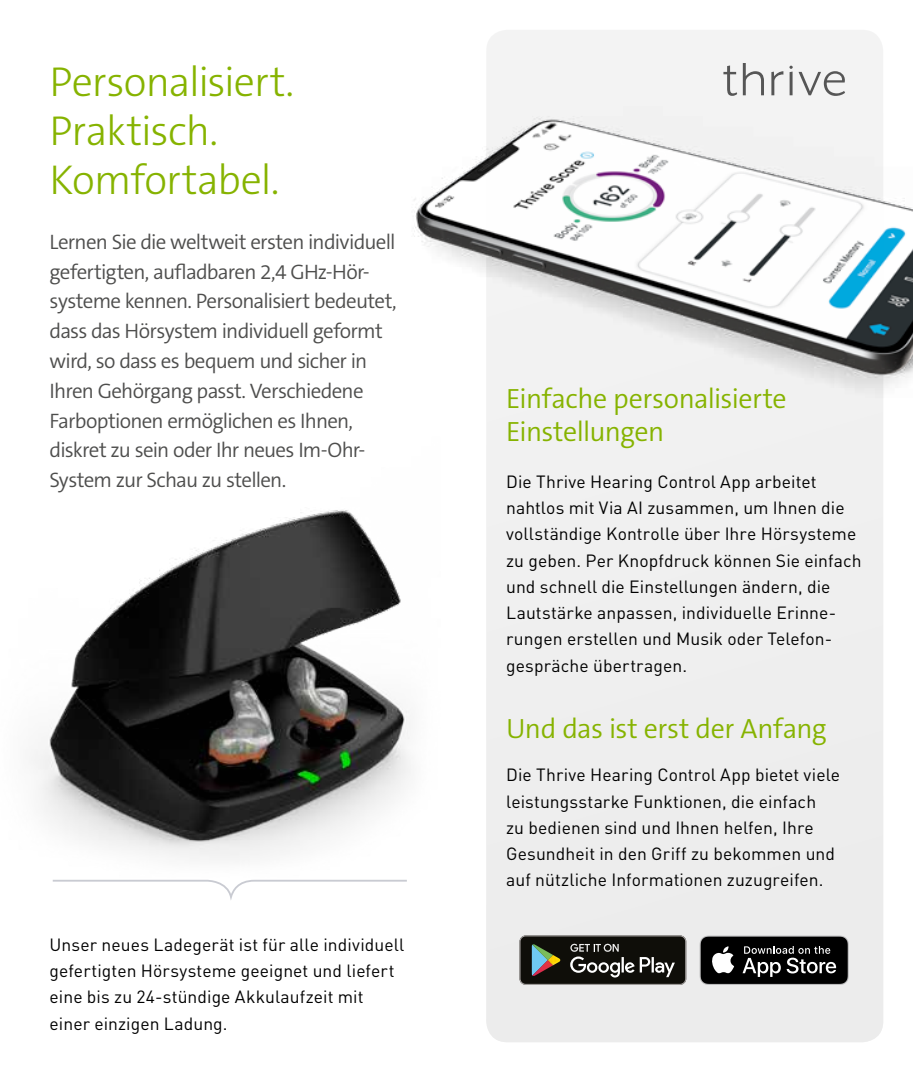
<style>
.page{position:relative;width:913px;height:1072px;background:#fff}
.page>*{position:absolute;margin:0;border:0;box-sizing:border-box;transform-origin:0 0}
.t1{font:300 42px/49px "The Sans C5";letter-spacing:-.02em;color:#86b300}
.t2{font:300 28px/33.2px "The Sans C5";letter-spacing:-.02em;color:#86b300}
.t3{font:300 21px/29.8px "The Sans C5";letter-spacing:-.035em;color:#4e4e4d}
.t4{font:17.5px/26.2px "DINOT";letter-spacing:.005em;color:#000}
</style>
<div class="page">
<img style="left:31px;top:510px;width:380px;height:350px">
<div style="left:486px;top:30px;width:397px;height:1012px;background:#ececec;border-radius:21px"></div>
<img style="left:414px;top:30px;width:499px;height:364px">
<svg style="left:723px;top:65px;width:14px;height:31px"></svg>
<svg style="left:743px;top:63px;width:21px;height:32px"></svg>
<svg style="left:771px;top:71px;width:12px;height:24px"></svg>
<svg style="left:789px;top:66px;width:56px;height:30px"></svg>
<svg style="left:52px;top:879px;width:355px;height:21px"></svg>
<svg style="left:699px;top:935px;width:150px;height:50px;background:#363636"></svg>
<svg style="left:519px;top:935px;width:167px;height:49px;background:#302f29"></svg>
<img style="left:532px;top:944px;width:21px;height:32px">
<h1 class="t1" style="left:50px;top:57px;width:246px">Personalisiert.<br>Praktisch.<br>Komfortabel.</h1>
<p class="t3" style="left:50px;top:227px;width:348px">Lernen Sie die weltweit ersten individuell gefertigten, aufladbaren 2,4 GHz-Hör&shy;systeme kennen. Personalisiert bedeutet, dass das Hörsystem individuell geformt wird, so dass es bequem und sicher in Ihren Gehörgang passt. Verschiedene Farboptionen ermöglichen es Ihnen, diskret zu sein oder Ihr neues Im-Ohr-System zur Schau zu stellen.</p>
<p class="t4" style="left:50px;top:931px;width:356px">Unser neues Ladegerät ist für alle individuell gefertigten Hörsysteme geeignet und liefert eine bis zu 24-stündige Akkulaufzeit mit einer einzigen Ladung.</p>
<h2 class="t2" style="left:506px;top:382px;width:282px">Einfache personalisierte<br>Einstellungen</h2>
<p class="t4" style="left:506px;top:468px;width:357px">Die Thrive Hearing Control App arbeitet nahtlos mit Via AI zusammen, um Ihnen die vollständige Kontrolle über Ihre Hörsysteme zu geben. Per Knopfdruck können Sie einfach und schnell die Einstellungen ändern, die Lautstärke anpassen, individuelle Erinne&shy;rungen erstellen und Musik oder Telefon&shy;gespräche übertragen.</p>
<h2 class="t2" style="left:506px;top:712px;width:322px">Und das ist erst der Anfang</h2>
<p class="t4" style="left:506px;top:761px;width:336px">Die Thrive Hearing Control App bietet viele leistungsstarke Funktionen, die einfach<br>zu bedienen sind und Ihnen helfen, Ihre Gesundheit in den Griff zu bekommen und auf nützliche Informationen zuzugreifen.</p>
</div>
